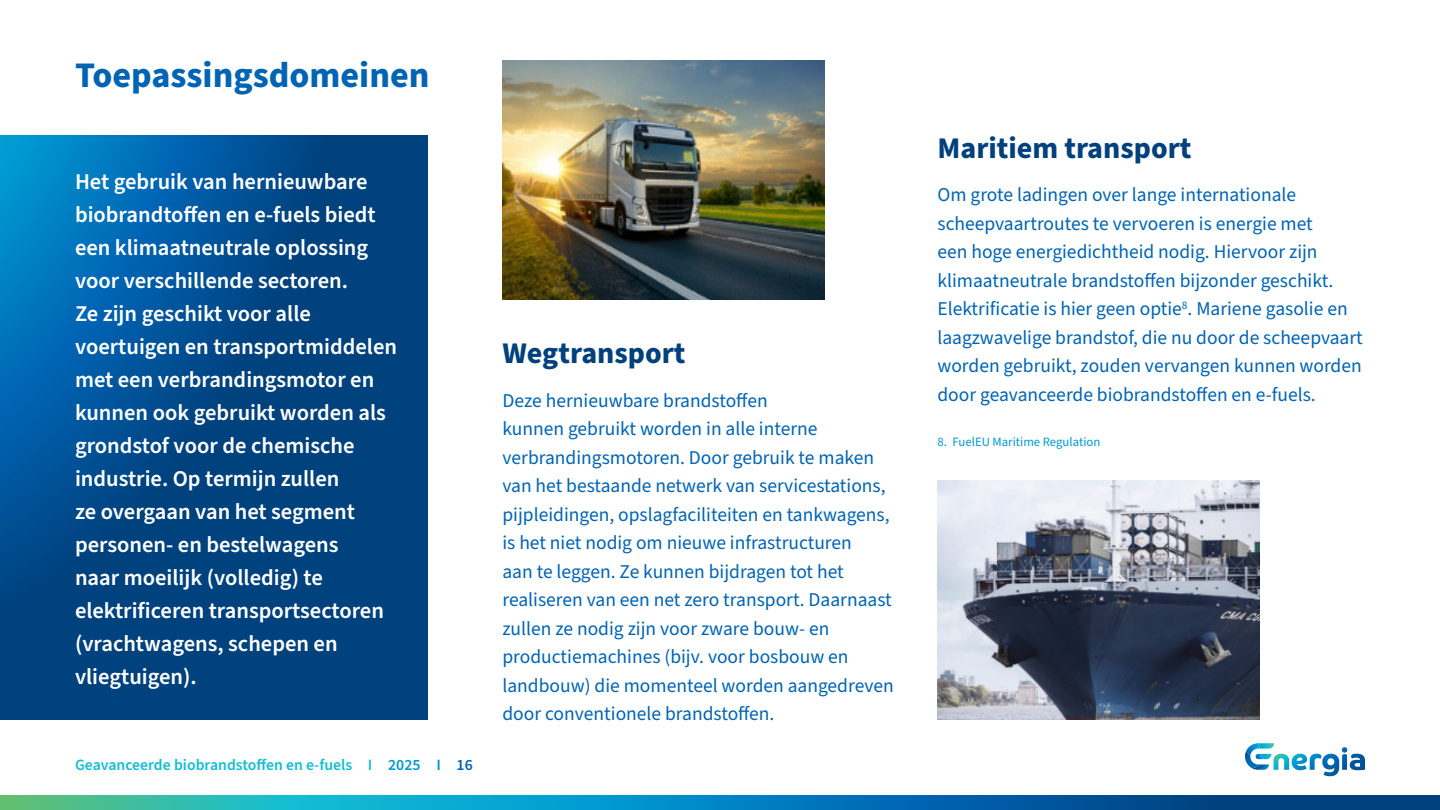
<style>
.page{position:relative;width:1440px;height:810px;background:#fff}
.page>*{position:absolute;margin:0;border:0;box-sizing:border-box;transform-origin:0 0}
.Tabel-tekst-regular{font:700 36px "Source Sans Pro";color:#0064b4}
.Tabel-tekst-regular-2{font:700 30px "Source Sans Pro";color:#00417d}
.Tabel-tekst-regular-3{font:600 22.5px/33px "Source Sans Pro";color:#fff}
.Tabel-tekst-regular-4{font:19.5px/28.5px "Source Sans Pro";color:#0064b4}
.t1{font:600 15.75px "Source Sans Pro";color:#14bed2}
.Tabel-tekst-regular-5{font:12.75px "Source Sans Pro";color:#009bd2}
.s1{color:#009bd2}
.s2{color:#0064b4}
</style>
<div class="page">
<svg style="left:0;top:795px;width:1440px;height:15px;background:#0e82ab"></svg>
<svg style="left:1310px;top:747px;width:55px;height:29px"></svg>
<svg style="left:1245px;top:743px;width:29px;height:27px"></svg>
<svg style="left:0;top:135px;width:428px;height:585px;background:#004d8c"></svg>
<img style="left:502px;top:60px;width:323px;height:240px">
<img style="left:938px;top:480px;width:322px;height:240px">
<p class="Tabel-tekst-regular" style="left:75px;top:51px;width:356px">Toepassingsdomeinen</p>
<p class="Tabel-tekst-regular-3" style="left:75px;top:166px;width:324px">Het gebruik van hernieuwbare biobrandtoffen en e-fuels biedt een klimaatneutrale oplossing voor verschillende sectoren.<br>Ze zijn geschikt voor alle voertuigen en transportmiddelen met een verbrandingsmotor en kunnen ook gebruikt worden als grondstof voor de chemische industrie. Op termijn zullen<br>ze overgaan van het segment personen- en bestelwagens<br>naar moeilijk (volledig) te elektrificeren transportsectoren (vrachtwagens, schepen en vliegtuigen).</p>
<p class="t1" style="left:75px;top:754px;width:399px">Geavanceerde biobrandstoffen en e-fuels I <span class="s1">2025 I</span> <span class="s2">16</span></p>
<p class="Tabel-tekst-regular-2" style="left:502px;top:333px;width:185px">Wegtransport</p>
<p class="Tabel-tekst-regular-4" style="left:502px;top:386px;width:393px">Deze hernieuwbare brandstoffen<br>kunnen gebruikt worden in alle interne verbrandingsmotoren. Door gebruik te maken van het bestaande netwerk van servicestations, pijpleidingen, opslagfaciliteiten en tankwagens, is het niet nodig om nieuwe infrastructuren<br>aan te leggen. Ze kunnen bijdragen tot het realiseren van een net zero transport. Daarnaast zullen ze nodig zijn voor zware bouw- en productiemachines (bijv. voor bosbouw en landbouw) die momenteel worden aangedreven door conventionele brandstoffen.</p>
<p class="Tabel-tekst-regular-2" style="left:938px;top:127px;width:256px">Maritiem transport</p>
<p class="Tabel-tekst-regular-4" style="left:938px;top:181px;width:427px">Om grote ladingen over lange internationale scheepvaartroutes te vervoeren is energie met<br>een hoge energiedichtheid nodig. Hiervoor zijn klimaatneutrale brandstoffen bijzonder geschikt.<br>Elektrificatie is hier geen optie<sup>8</sup>. Mariene gasolie en laagzwavelige brandstof, die nu door de scheepvaart worden gebruikt, zouden vervangen kunnen worden door geavanceerde biobrandstoffen en e-fuels.</p>
<p class="Tabel-tekst-regular-5" style="left:938px;top:433px;width:164px">8. FuelEU Maritime Regulation</p>
</div>
